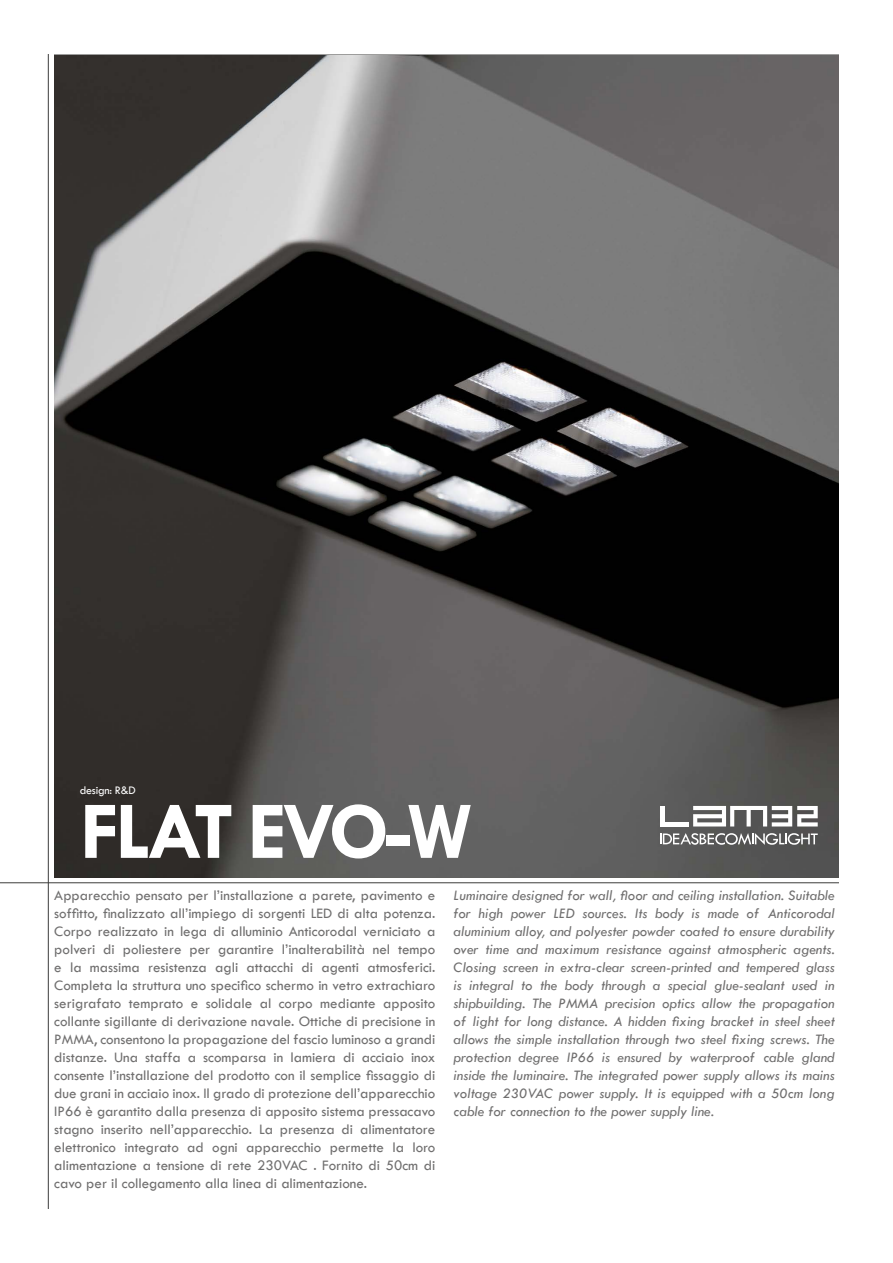
<style>
.page{position:relative;width:893px;height:1263px;background:#fff}
.page>*{position:absolute;margin:0;border:0;box-sizing:border-box;transform-origin:0 0}
.t1{font:700 82.5px "Tw Cen";letter-spacing:-.05em;color:#fff}
.t2{font:15px/18px "Tw Cen";color:#706f6f;text-align:justify}
.t3{font:italic 15px/18px "Tw Cen";color:#706f6f;text-align:justify}
.t4{font:12px "Tw Cen";letter-spacing:-.02em;color:#fff}
</style>
<div class="page">
<img style="left:54px;top:55px;width:785px;height:823px">
<hr style="left:0;top:882px;width:839px;height:1px;background:#3c3c3b">
<hr style="left:48px;top:54px;width:1px;height:1155px;background:#3c3c3b">
<hr style="left:660px;top:822px;width:29px;height:4px;background:#fff">
<hr style="left:660px;top:806px;width:4px;height:20px;background:#fff">
<svg style="left:693px;top:806px;width:125px;height:20px"></svg>
<svg style="left:660px;top:833px;width:158px;height:12px"></svg>
<p class="t4" style="left:80px;top:783px;width:57px">design: R&amp;D</p>
<h1 class="t1" style="left:80px;top:782px;width:394px">FLAT EVO-W</h1>
<p class="t2" style="left:54px;top:886px;width:383px">Apparecchio pensato per l’installazione a parete, pavimento e soffitto, finalizzato all’impiego di sorgenti LED di alta potenza.<br>Corpo realizzato in lega di alluminio Anticorodal verniciato a polveri di poliestere per garantire l’inalterabilità nel tempo e la massima resistenza agli attacchi di agenti atmosferici.<br>Completa la struttura uno specifico schermo in vetro extrachiaro serigrafato temprato e solidale al corpo mediante apposito collante sigillante di derivazione navale. Ottiche di precisione in PMMA, consentono la propagazione del fascio luminoso a grandi distanze. Una staffa a scomparsa in lamiera di acciaio inox consente l’installazione del prodotto con il semplice fissaggio di due grani in acciaio inox. Il grado di protezione dell’apparecchio IP66 è garantito dalla presenza di apposito sistema pressacavo stagno inserito nell’apparecchio. La presenza di alimentatore elettronico integrato ad ogni apparecchio permette la loro alimentazione a tensione di rete 230VAC . Fornito di 50cm di cavo per il collegamento alla linea di alimentazione.</p>
<p class="t3" style="left:454px;top:886px;width:383px">Luminaire designed for wall, floor and ceiling installation. Suitable for high power LED sources. Its body is made of Anticorodal aluminium alloy, and polyester powder coated to ensure durability over time and maximum resistance against atmospheric agents.<br>Closing screen in extra-clear screen-printed and tempered glass is integral to the body through a special glue-sealant used in shipbuilding. The PMMA precision optics allow the propagation of light for long distance. A hidden fixing bracket in steel sheet allows the simple installation through two steel fixing screws. The protection degree IP66 is ensured by waterproof cable gland inside the luminaire. The integrated power supply allows its mains voltage 230VAC power supply. It is equipped with a 50cm long cable for connection to the power supply line.</p>
</div>
